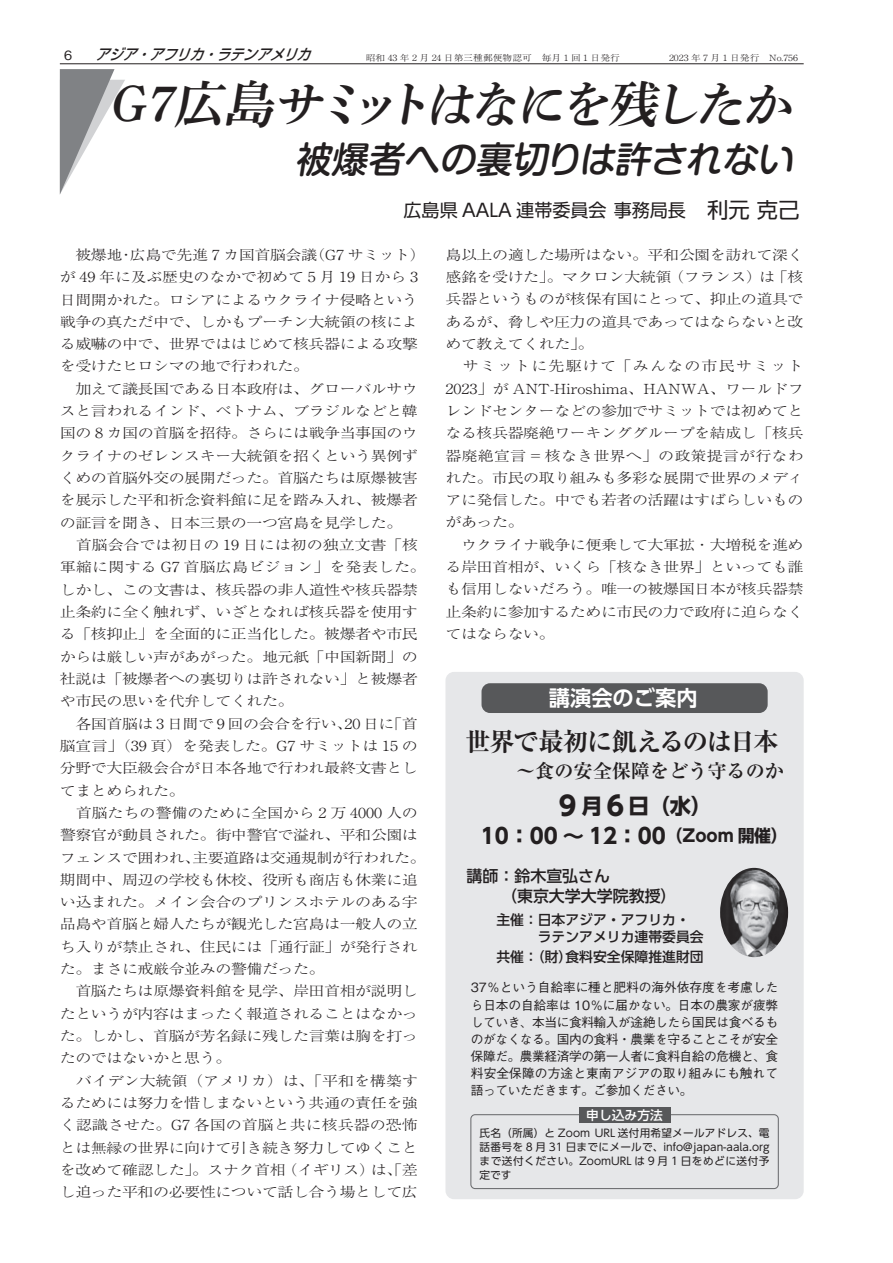
<style>
.page{position:relative;width:893px;height:1263px;background:#fff}
.page>*{position:absolute;margin:0;border:0;box-sizing:border-box;transform-origin:0 0}
.t1{font:italic 49.95px "DNP Shuei Min Pr 6 N B";color:#231f20}
.t2{font:italic 500 36.15px "Shin M Go Pro";color:#231f20}
.t3{font:700 expanded 25.5px "Ryumin Pro";letter-spacing:-.06em;color:#231f20}
.t4{font:700 21.3px/29.2px "UD Shin Go Pro";color:#231f20;text-align:center}
.t5{font:700 21.3px "UD Shin Go Pro De";color:#fff}
.t6{font:700 19.2px "Ryumin Pro";color:#231f20}
.t7{font:18px "UD Shin Go Pro";color:#231f20}
.t8{font:500 15.9px/20.2px "UD Shin Go Pro";color:#231f20}
.t9{font:italic 500 14.85px "Shin Go Pro";color:#231f20;scale:.9 1}
.t10{font:300 13.8px/22.4px "Ryumin Pro";letter-spacing:-.03em;color:#231f20;scale:1.16 1}
.t11{font:500 13.8px/17px "UD Shin Go Pro";color:#231f20}
.t12{font:500 12.75px/17px "Gothic BBB Pro";letter-spacing:.005em;color:#231f20;text-align:justify}
.t13{font:500 12.75px "UD Shin Go Pro";color:#fff}
.t14{font:10.65px/13.8px "UD Shin Go Pro";letter-spacing:.015em;color:#231f20;text-align:justify}
.t15{font:300 8.55px "Ryumin Pro";color:#231f20;scale:1.15 1}
.s1{font-family:"Gothic BBB Pro";font-style:normal;font-size:12.75px}
.s2{font-family:"Ryumin Pro";font-weight:300;font-style:normal;font-size:12.75px}
.s3{font-size:21.3px}
.s4{font-size:26.55px}
.s5{font-size:16.95px}
</style>
<div class="page">
<hr style="left:60px;top:63px;width:744px;height:1px;background:#231f20">
<svg style="left:60px;top:69px;width:65px;height:125px"></svg>
<div style="left:445px;top:672px;width:359px;height:527px;background:#e6e7e9;border-radius:9px"></div>
<div style="left:481px;top:683px;width:287px;height:30px;background:#57585a;border-radius:9px"></div>
<img style="left:720px;top:868px;width:68px;height:89px">
<div style="left:470px;top:1114px;width:309px;height:75px;border:1px solid #6c6d70;border-radius:4px"></div>
<div style="left:579px;top:1107px;width:91px;height:15px;background:#57585a"></div>
<p class="t9" style="left:64px;top:42px;width:305px"><span class="s1">6</span> <span class="s2">　　</span>アジア・アフリカ・ラテンアメリカ<span class="s2">　　</span></p>
<p class="t15" style="left:366px;top:51px;width:223px">昭和 43 年 2 月 24 日第三種郵便物認可　毎月 1 回 1 日発行</p>
<p class="t15" style="left:669px;top:51px;width:114px">2023 年 7 月 1 日発行　No.756</p>
<h1 class="t1" style="left:102px;top:76px;width:704px">Ｇ７広島サミットはなにを残したか</h1>
<h2 class="t2" style="left:295px;top:130px;width:508px">被爆者への裏切りは許されない</h2>
<h3 class="t7" style="left:403px;top:196px;width:397px">広島県 AALA 連帯委員会事務局長<span class="s3">　利元 克己</span></h3>
<p class="t10" style="left:60px;top:242px;width:317px">　被爆地・広島で先進 7 カ国首脳会議（G7 サミット）が 49 年に及ぶ歴史のなかで初めて 5 月 19 日から 3日間開かれた。ロシアによるウクライナ侵略という戦争の真ただ中で、しかもプーチン大統領の核による威嚇の中で、世界でははじめて核兵器による攻撃を受けたヒロシマの地で行われた。　　<br>　加えて議長国である日本政府は、グローバルサウスと言われるインド、ベトナム、ブラジルなどと韓国の 8 カ国の首脳を招待。さらには戦争当事国のウクライナのゼレンスキー大統領を招くという異例ずくめの首脳外交の展開だった。首脳たちは原爆被害を展示した平和祈念資料館に足を踏み入れ、被爆者の証言を聞き、日本三景の一つ宮島を見学した。<br>　首脳会合では初日の 19 日には初の独立文書「核軍縮に関する G7 首脳広島ビジョン」を発表した。しかし、この文書は、核兵器の非人道性や核兵器禁止条約に全く触れず、いざとなれば核兵器を使用する「核抑止」を全面的に正当化した。被爆者や市民からは厳しい声があがった。地元紙「中国新聞」の社説は「被爆者への裏切りは許されない」と被爆者や市民の思いを代弁してくれた。<br>　各国首脳は 3 日間で 9 回の会合を行い、20 日に「首脳宣言」（39 頁）を発表した。G7 サミットは 15 の分野で大臣級会合が日本各地で行われ最終文書としてまとめられた。<br>　首脳たちの警備のために全国から 2 万 4000 人の警察官が動員された。街中警官で溢れ、平和公園はフェンスで囲われ、主要道路は交通規制が行われた。期間中、周辺の学校も休校、役所も商店も休業に追い込まれた。メイン会合のプリンスホテルのある宇品島や首脳と婦人たちが観光した宮島は一般人の立ち入りが禁止され、住民には「通行証」が発行された。まさに戒厳令並みの警備だった。<br>　首脳たちは原爆資料館を見学、岸田首相が説明したというが内容はまったく報道されることはなかった。しかし、首脳が芳名録に残した言葉は胸を打ったのではないかと思う。<br>　バイデン大統領（アメリカ）は、「平和を構築するためには努力を惜しまないという共通の責任を強く認識させた。G7 各国の首脳と共に核兵器の恐怖とは無縁の世界に向けて引き続き努力してゆくことを改めて確認した」。スナク首相（イギリス）は、「差し迫った平和の必要性について話し合う場として広</p>
<p class="t10" style="left:445px;top:242px;width:310px">島以上の適した場所はない。平和公園を訪れて深く感銘を受けた」。マクロン大統領（フランス）は「核兵器というものが核保有国にとって、抑止の道具であるが、脅しや圧力の道具であってはならないと改めて教えてくれた」。<br>　サミットに先駆けて「みんなの市民サミット<br>2023」が ANT-Hiroshima、HANWA、ワールドフレンドセンターなどの参加でサミットでは初めてとなる核兵器廃絶ワーキンググループを結成し「核兵器廃絶宣言 = 核なき世界へ」の政策提言が行なわれた。市民の取り組みも多彩な展開で世界のメディアに発信した。中でも若者の活躍はすばらしいものがあった。<br>　ウクライナ戦争に便乗して大軍拡・大増税を進める岸田首相が、いくら「核なき世界」といっても誰も信用しないだろう。唯一の被爆国日本が核兵器禁止条約に参加するために市民の力で政府に迫らなくてはならない。</p>
<h3 class="t5" style="left:549px;top:681px;width:150px">講演会のご案内</h3>
<h3 class="t3" style="left:465px;top:721px;width:315px">世界で最初に飢えるのは日本</h3>
<h3 class="t6" style="left:516px;top:756px;width:269px">～食の安全保障をどう守るのか</h3>
<h3 class="t4" style="left:481px;top:791px;width:308px"><span class="s4">9</span> 月<span class="s4">６</span>日（水）<br>10：00 ～ 12：00<span class="s5">（Zoom 開催）</span></h3>
<p class="t8" style="left:467px;top:865px;width:211px">講師：鈴木宣弘さん<br>　　 （東京大学大学院教授）</p>
<p class="t11" style="left:538px;top:910px;width:167px;text-indent:-41px">主催：日本アジア・アフリカ・ラテンアメリカ連帯委員会</p>
<p class="t11" style="left:496px;top:948px;width:209px">共催：（財）食料安全保障推進財団</p>
<p class="t12" style="left:471px;top:978px;width:309px">37％という自給率に種と肥料の海外依存度を考慮したら日本の自給率は 10％に届かない。日本の農家が疲弊していき、本当に食料輸入が途絶したら国民は食べるものがなくなる。国内の食料・農業を守ることこそが安全保障だ。農業経済学の第一人者に食料自給の危機と、食料安全保障の方途と東南アジアの取り組みにも触れて語っていただきます。ご参加ください。</p>
<p class="t13" style="left:586px;top:1104px;width:78px">申し込み方法</p>
<p class="t14" style="left:480px;top:1126px;width:291px">氏名（所属）と Zoom URL 送付用希望メールアドレス、電話番号を 8 月 31 日までにメールで、info@japan-aala.orgまで送付ください。ZoomURL は 9 月 1 日をめどに送付予定です</p>
</div>
